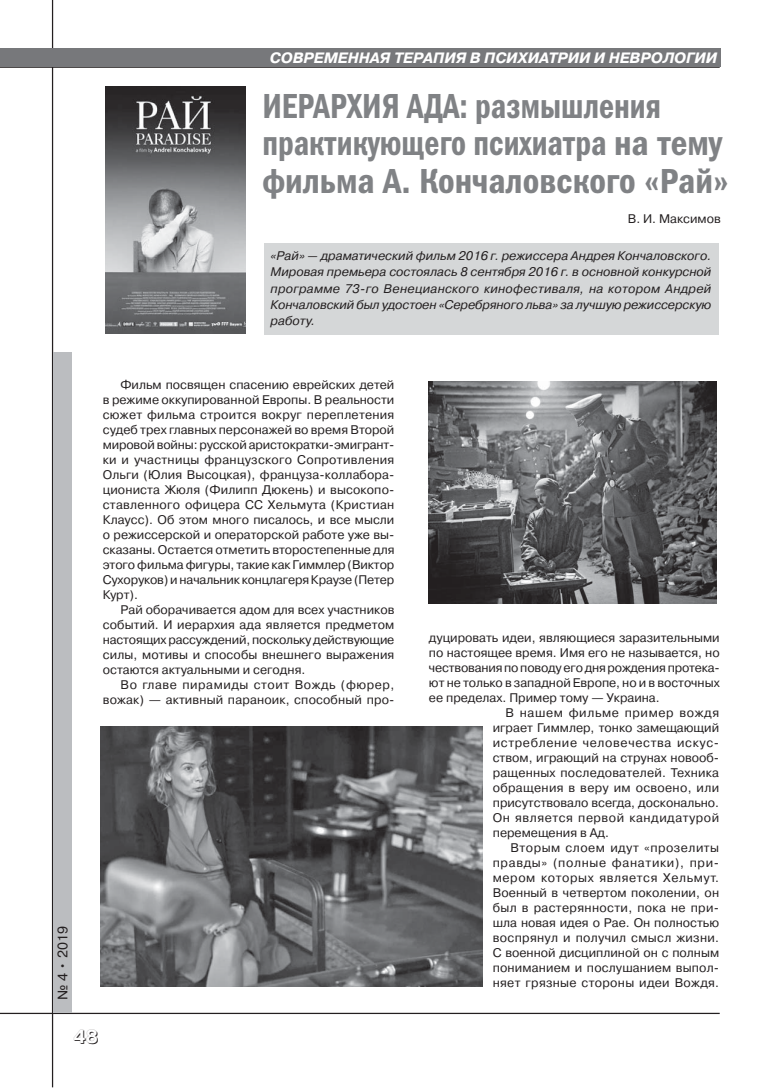
<style>
.page{position:relative;width:780px;height:1088px;background:#fff}
.page>*{position:absolute;margin:0;border:0;box-sizing:border-box;transform-origin:0 0}
.t1{font:35px/37.5px "Franklin Gothic Demi Cond C";color:#808285;scale:.9 1}
.t2{font:700 18.75px "Pragmatica Shadow C";color:#231f20}
.t3{font:italic 700 15px "Pragmatica C";color:#fff}
.t4{font:13.75px "Pragmatica C";color:#231f20}
.t5{font:12.5px/15px "Pragmatica C";letter-spacing:.005em;color:#231f20;text-align:justify}
.t6{font:italic 12.5px/16.2px "Pragmatica C";letter-spacing:-.005em;color:#231f20;text-align:justify}
.t7{font:12.5px "Pragmatica C";letter-spacing:.025em;color:#231f20}
.t8{font:12.5px "Pragmatica C";letter-spacing:.05em;color:#231f20}
.t9{font:12.5px "Pragmatica C";letter-spacing:.04em;color:#231f20}
.t10{font:12.5px "Pragmatica C";letter-spacing:-.015em;color:#231f20}
.t11{font:12.5px "Pragmatica C";letter-spacing:.055em;color:#231f20}
.t12{font:12.5px "Pragmatica C";letter-spacing:.03em;color:#231f20}
</style>
<div class="page">
<hr style="left:0;top:1013px;width:719px;height:1px;background:#231f20">
<hr style="left:52px;top:0;width:1px;height:1087px;background:#231f20">
<hr style="left:0;top:67px;width:719px;height:1px;background:#231f20">
<div style="left:0;top:48px;width:721px;height:19px;background:#77787b"></div>
<div style="left:53px;top:352px;width:19px;height:661px;background:#bbbdc0"></div>
<div style="left:263px;top:243px;width:455px;height:92px;background:#d5d7d8"></div>
<img style="left:105px;top:87px;width:140px;height:246px">
<img style="left:429px;top:381px;width:287px;height:223px">
<img style="left:100px;top:726px;width:382px;height:261px">
<p class="t4" style="left:58px;top:999px;width:75px;rotate:-90deg">№ 4 • 2019</p>
<p class="t3" style="left:270px;top:49px;width:448px">СОВРЕМЕННАЯ ТЕРАПИЯ В ПСИХИАТРИИ И НЕВРОЛОГИИ</p>
<h1 class="t1" style="left:262px;top:87px;width:520px">ИЕРАРХИЯ АДА: размышления практикующего психиатра на тему фильма А. Кончаловского «Рай»</h1>
<p class="t5" style="left:627px;top:212px;width:94px">В. И. Максимов</p>
<p class="t6" style="left:270px;top:249px;width:442px">«Рай» — драматический фильм 2016 г. режиссера Андрея Кончаловского.<br>Мировая премьера состоялась 8 сентября 2016 г. в основной конкурсной программе 73-го Венецианского кинофестиваля, на котором Андрей Кончаловский был удостоен «Серебряного льва» за лучшую режиссерскую работу.</p>
<p class="t5" style="left:103px;top:378px;width:293px;text-indent:18px">Фильм посвящен спасению еврейских детей в режиме оккупированной Европы. В реальности сюжет фильма строится вокруг переплетения судеб трех главных персонажей во время Второй мировой войны: русской аристократки-эмигрант&shy;ки и участницы французского Сопротивления Ольги (Юлия Высоцкая), француза-коллабора&shy;циониста Жюля (Филипп Дюкень) и высокопо&shy;ставленного офицера СС Хельмута (Кристиан Клаусс). Об этом много писалось, и все мысли о режиссерской и операторской работе уже вы&shy;сказаны. Остается отметить второстепенные для этого фильма фигуры, такие как Гиммлер (Виктор Сухоруков) и начальник концлагеря Краузе (Петер Курт).</p>
<p class="t5" style="left:103px;top:603px;width:293px;text-indent:18px">Рай оборачивается адом для всех участников событий. И иерархия ада является предметом настоящих рассуждений, поскольку действующие силы, мотивы и способы внешнего выражения остаются актуальными и сегодня.</p>
<p class="t5" style="left:103px;top:678px;width:293px;text-align:right">Во главе пирамиды стоит Вождь (фюрер, вожак) — активный параноик, способный про-</p>
<p class="t5" style="left:429px;top:632px;width:292px">дуцировать идеи, являющиеся заразительными</p>
<p class="t5" style="left:429px;top:647px;width:292px">по настоящее время. Имя его не называется, но</p>
<p class="t10" style="left:429px;top:663px;width:292px">чествования по поводу его дня рождения протека-</p>
<p class="t5" style="left:429px;top:677px;width:292px">ют не только в западной Европе, но и в восточных</p>
<p class="t5" style="left:429px;top:692px;width:232px">ее пределах. Пример тому — Украина.</p>
<p class="t8" style="left:505px;top:708px;width:215px">В нашем фильме пример вождя</p>
<p class="t5" style="left:492px;top:722px;width:228px">играет Гиммлер, тонко замещающий</p>
<p class="t8" style="left:492px;top:738px;width:228px">истребление человечества искус-</p>
<p class="t5" style="left:492px;top:752px;width:228px">ством, играющий на струнах новооб-</p>
<p class="t5" style="left:492px;top:767px;width:228px">ращенных последователей. Техника</p>
<p class="t7" style="left:492px;top:783px;width:228px">обращения в веру им освоено, или</p>
<p class="t5" style="left:492px;top:797px;width:228px">присутствовало всегда, досконально.</p>
<p class="t9" style="left:492px;top:813px;width:228px">Он является первой кандидатурой</p>
<p class="t5" style="left:492px;top:827px;width:118px">перемещения в Ад.</p>
<p class="t9" style="left:510px;top:843px;width:210px">Вторым слоем идут «прозелиты</p>
<p class="t11" style="left:492px;top:858px;width:228px">правды» (полные фанатики), при-</p>
<p class="t8" style="left:492px;top:873px;width:228px">мером которых является Хельмут.</p>
<p class="t5" style="left:492px;top:887px;width:228px">Военный в четвертом поколении, он</p>
<p class="t12" style="left:492px;top:903px;width:228px">был в растерянности, пока не при-</p>
<p class="t5" style="left:492px;top:917px;width:228px">шла новая идея о Рае. Он полностью</p>
<p class="t7" style="left:492px;top:933px;width:228px">воспрянул и получил смысл жизни.</p>
<p class="t5" style="left:492px;top:947px;width:228px">С военной дисциплиной он с полным</p>
<p class="t5" style="left:492px;top:962px;width:228px">пониманием и послушанием выпол-</p>
<p class="t7" style="left:492px;top:978px;width:228px">няет грязные стороны идеи Вождя.</p>
<h2 class="t2" style="left:74px;top:1027px;width:26px">48</h2>
</div>
